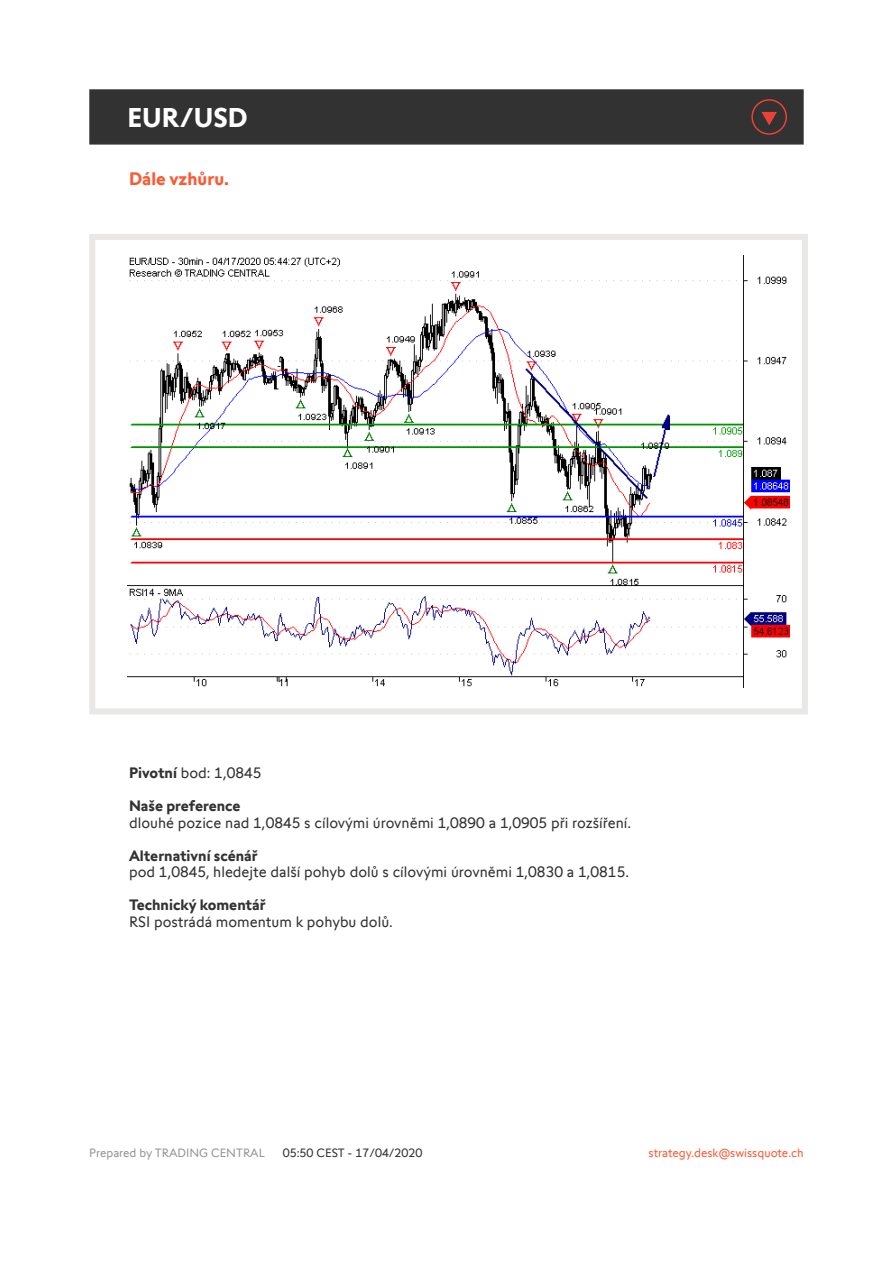
<style>
.page{position:relative;width:893px;height:1263px;background:#fff}
.page>*{position:absolute;margin:0;border:0;box-sizing:border-box;transform-origin:0 0}
.t1{font:700 27px "Swissquote CT";color:#fff}
.t2{font:700 18px "Swissquote CT";color:#fa5b35}
.t3{font:15px "Swissquote CT";color:#323232}
.t4{font:700 15px "Swissquote CT";color:#323232}
.t5{font:12px "Swissquote CT";color:#fa5b35}
.t6{font:12px "Swissquote CT";color:#939598}
.t7{font:12px "Swissquote CT";color:#323232}
.s1{font-weight:700}
</style>
<div class="page">
<div style="left:89px;top:234px;width:719px;height:480px;border:6px solid #e9e8e7"></div>
<div style="left:89px;top:89px;width:715px;height:56px;background:#323232;border:2px solid #323232"></div>
<img style="left:128px;top:255px;width:661px;height:432px">
<svg style="left:751px;top:99px;width:36px;height:36px"></svg>
<h1 class="t1" style="left:128px;top:101px;width:122px">EUR/USD</h1>
<p class="t2" style="left:129px;top:168px;width:102px">Dále vzhůru.</p>
<p class="t3" style="left:129px;top:764px;width:134px"><span class="s1">Pivotní</span> bod: 1,0845</p>
<p class="t4" style="left:129px;top:797px;width:113px">Naše preference</p>
<p class="t3" style="left:129px;top:814px;width:503px">dlouhé pozice nad 1,0845 s cílovými úrovněmi 1,0890 a 1,0905 při rozšíření.</p>
<p class="t4" style="left:129px;top:846px;width:130px">Alternativní scénář</p>
<p class="t3" style="left:129px;top:863px;width:501px">pod 1,0845, hledejte další pohyb dolů s cílovými úrovněmi 1,0830 a 1,0815.</p>
<p class="t4" style="left:129px;top:896px;width:138px">Technický komentář</p>
<p class="t3" style="left:129px;top:913px;width:265px">RSI postrádá momentum k pohybu dolů.</p>
<p class="t6" style="left:89px;top:1145px;width:177px">Prepared by TRADING CENTRAL</p>
<p class="t7" style="left:283px;top:1145px;width:141px">05:50 CEST - 17/04/2020</p>
<p class="t5" style="left:649px;top:1145px;width:157px">strategy.desk@swissquote.ch</p>
</div>
